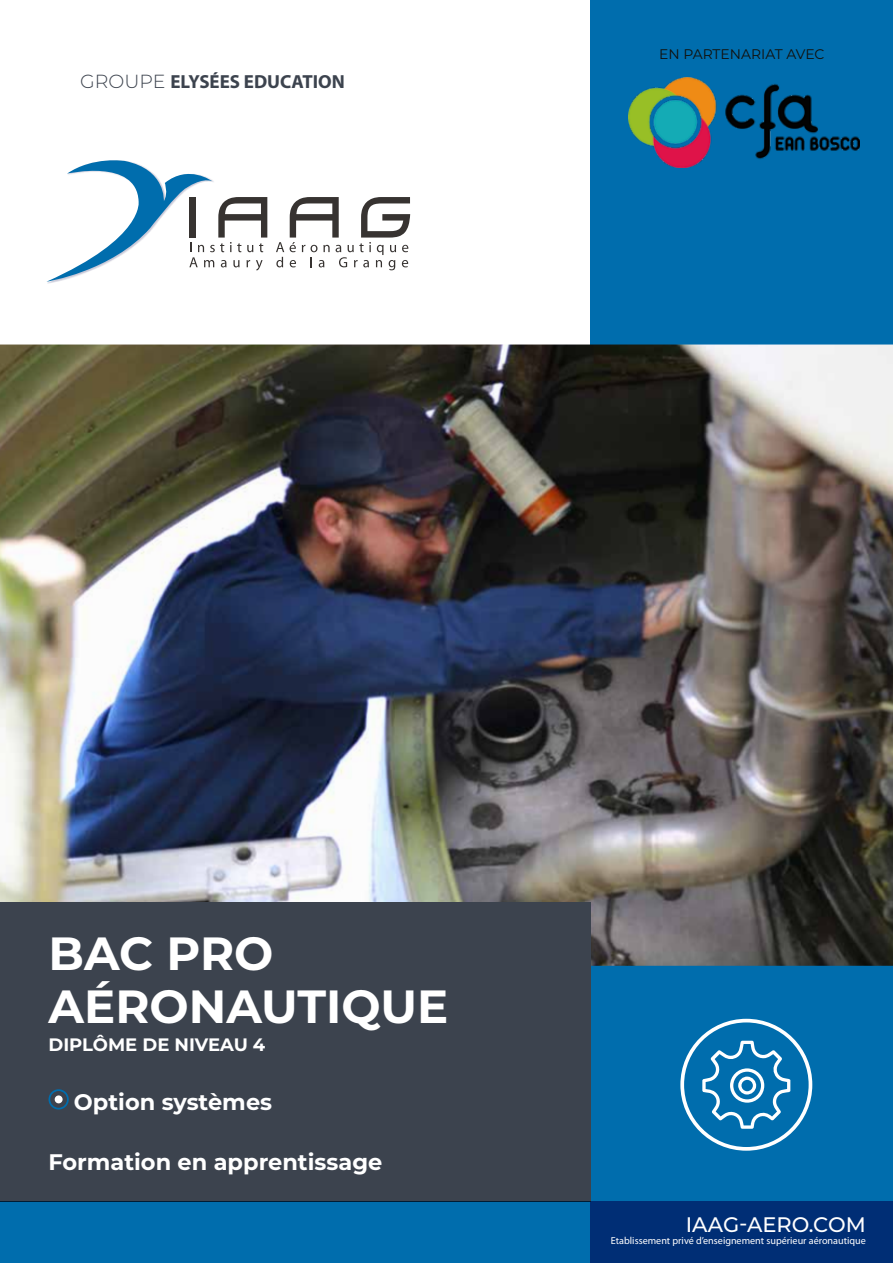
<style>
.page{position:relative;width:893px;height:1263px;background:#fff}
.page>*{position:absolute;margin:0;border:0;box-sizing:border-box;transform-origin:0 0}
.t1{font:700 46.5px/52.5px "Montserrat";color:#fff}
.t2{font:700 22.5px "Montserrat";color:#fff}
.t3{font:500 21px "Montserrat";color:#fff}
.t4{font:700 18.9px "Myriad Pro";color:#3c434e}
.t5{font:700 18px "Montserrat";color:#fff}
.t6{font:13.95px "Montserrat";color:#12100b}
.t7{font:10.2px "Myriad Pro";color:#fff}
.s1{font-family:"Montserrat";font-weight:300}
</style>
<div class="page">
<div style="left:590px;top:0;width:303px;height:1263px;background:#006dad"></div>
<img style="left:0;top:344px;width:893px;height:622px">
<div style="left:0;top:902px;width:590px;height:299px;background:#3c434e"></div>
<svg style="left:0;top:1201px;width:893px;height:62px;background:#005698"></svg>
<svg style="left:276px;top:242px;width:8px;height:25px"></svg>
<svg style="left:46px;top:160px;width:221px;height:122px"></svg>
<svg style="left:290px;top:197px;width:120px;height:73px"></svg>
<svg style="left:702px;top:1041px;width:88px;height:88px"></svg>
<div style="left:680px;top:1019px;width:132px;height:132px;border:4px solid #fff;border-radius:50%"></div>
<svg style="left:49px;top:1089px;width:20px;height:20px"></svg>
<div style="left:55px;top:1095px;width:8px;height:8px;background:#fff;border-radius:50%"></div>
<img style="left:628px;top:78px;width:231px;height:90px">
<h3 class="t4" style="left:80px;top:69px;width:266px"><span class="s1">GROUPE</span> ELYSÉES EDUCATION</h3>
<h3 class="t6" style="left:659px;top:45px;width:167px">EN PARTENARIAT AVEC</h3>
<h1 class="t1" style="left:49px;top:925px;width:401px">BAC PRO<br>AÉRONAUTIQUE</h1>
<h3 class="t5" style="left:49px;top:1032px;width:218px">DIPLÔME DE NIVEAU 4</h3>
<h2 class="t2" style="left:74px;top:1085px;width:200px">Option systèmes</h2>
<h2 class="t2" style="left:49px;top:1145px;width:335px">Formation en apprentissage</h2>
<h3 class="t3" style="left:686px;top:1210px;width:182px">IAAG-AERO.COM</h3>
<p class="t7" style="left:611px;top:1235px;width:256px">Etablissement privé d’enseignement supérieur aéronautique</p>
</div>
